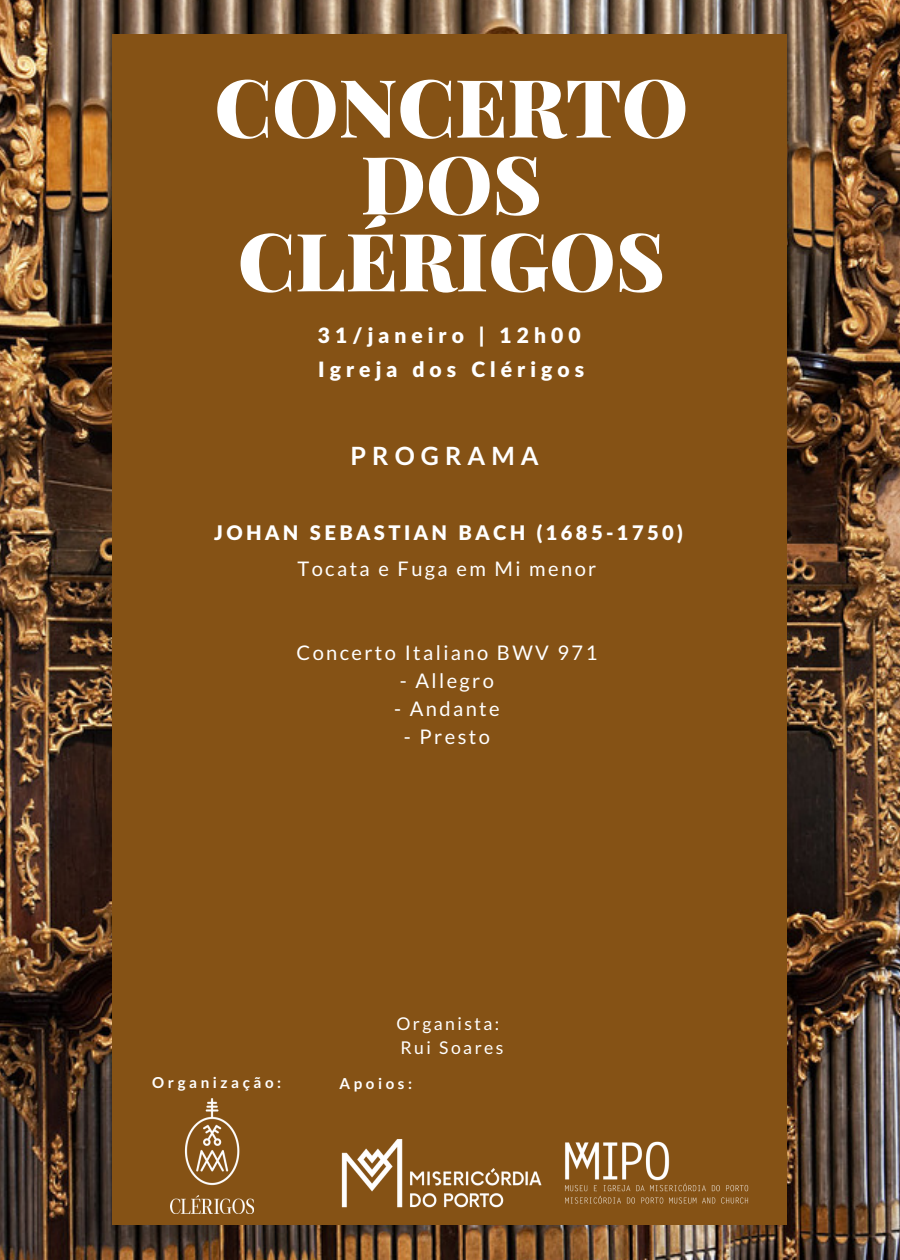
<style>
.page{position:relative;width:900px;height:1260px;background:#fff}
.page>*{position:absolute;margin:0;border:0;box-sizing:border-box;transform-origin:0 0}
.t1{font:900 80.5px/77px "Playfair Display";color:#fff;text-align:center}
.t2{font:700 25.25px "Lato";letter-spacing:.24em;color:#fff}
.t3{font:900 21.25px "Lato";letter-spacing:.24em;color:#fff}
.t4{font:900 21px "Lato";letter-spacing:.24em;color:#fff}
.t5{font:20px "Lato";letter-spacing:.12em;color:#fff}
.t6{font:900 20px "Lato";letter-spacing:.17em;color:#fff}
.t7{font:17.5px "Lato";letter-spacing:.14em;color:#fff}
.t8{font:700 15px "Lato";letter-spacing:.24em;color:#fff}
</style>
<div class="page">
<img style="left:0;top:0;width:900px;height:1260px">
<div style="left:113px;top:34px;width:674px;height:1190px;background:#855215"></div>
<img style="left:341px;top:1139px;width:201px;height:69px">
<img style="left:565px;top:1141px;width:184px;height:63px">
<img style="left:171px;top:1099px;width:82px;height:114px">
<h1 class="t1" style="left:214px;top:66px;width:475px">CONCERTO<br>DOS<br>CLÉRIGOS</h1>
<p class="t4" style="left:318px;top:322px;width:264px">31/janeiro | 12h00</p>
<p class="t3" style="left:318px;top:356px;width:268px">Igreja dos Clérigos</p>
<p class="t2" style="left:351px;top:440px;width:190px">PROGRAMA</p>
<p class="t6" style="left:214px;top:520px;width:470px">JOHAN SEBASTIAN BACH (1685-1750)</p>
<p class="t5" style="left:297px;top:556px;width:300px">Tocata e Fuga em Mi menor</p>
<p class="t5" style="left:297px;top:640px;width:302px">Concerto Italiano BWV 971</p>
<p class="t5" style="left:400px;top:668px;width:96px">- Allegro</p>
<p class="t5" style="left:394px;top:697px;width:107px">- Andante</p>
<p class="t5" style="left:404px;top:725px;width:87px">- Presto</p>
<p class="t7" style="left:396px;top:1013px;width:104px">Organista:</p>
<p class="t8" style="left:152px;top:1073px;width:131px">Organização:</p>
<p class="t7" style="left:401px;top:1037px;width:104px">Rui Soares</p>
<p class="t8" style="left:339px;top:1075px;width:74px">Apoios:</p>
</div>
